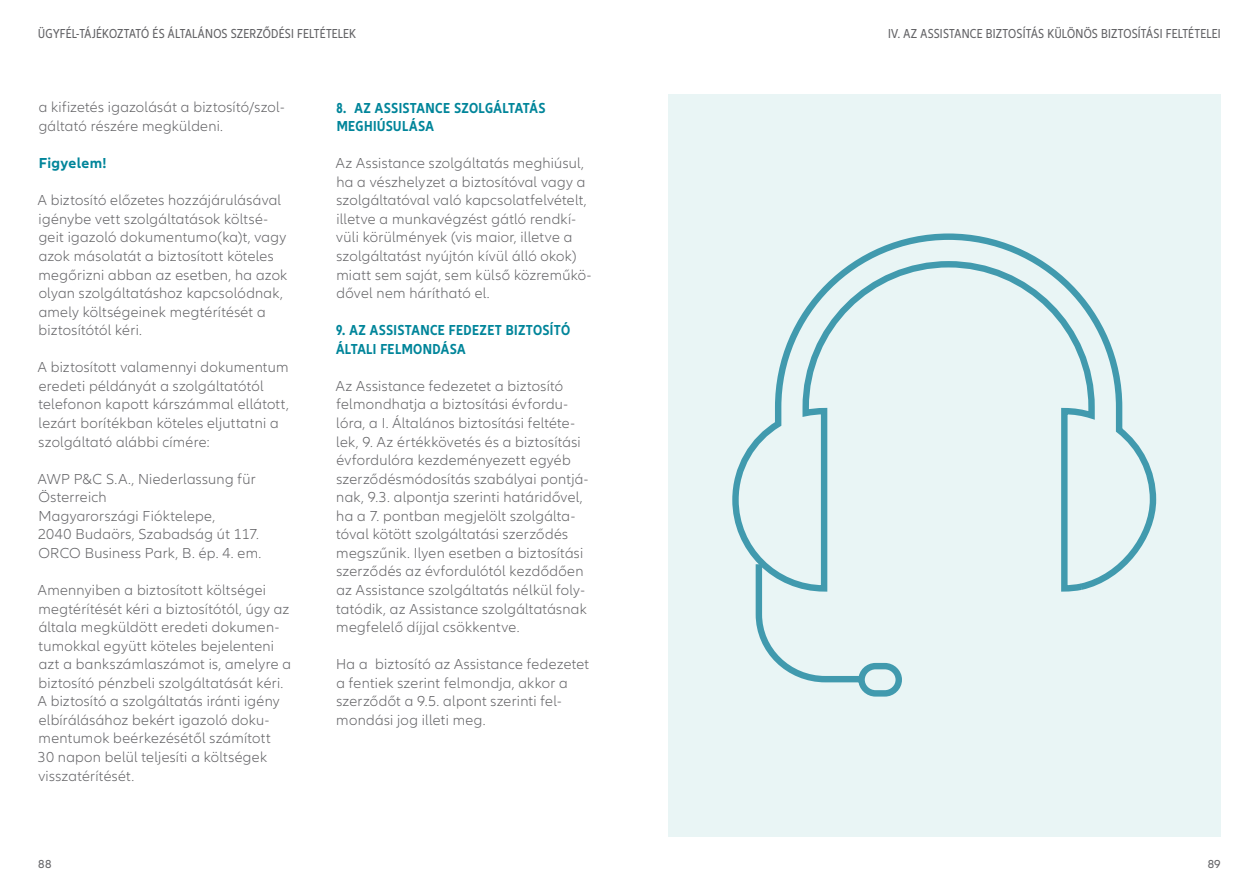
<style>
.page{position:relative;width:1259px;height:893px;background:#fff}
.page>*{position:absolute;margin:0;border:0;box-sizing:border-box;transform-origin:0 0}
.t1{font:300 15px/18.6px "Allianz Neo";letter-spacing:.015em;color:#636366}
.t2{font:700 condensed 15px/18.6px "Allianz Neo";letter-spacing:.025em;color:#00859a}
.t3{font:700 15px "Allianz Neo";letter-spacing:.025em;color:#00859a}
.t4{font:condensed 13.5px "Allianz Neo";letter-spacing:.015em;color:#636366}
.t5{font:12px "Allianz Neo";color:#636366}
</style>
<div class="page">
<div style="left:668px;top:94px;width:552px;height:742px;background:#e9f5f5"></div>
<svg style="left:732px;top:233px;width:425px;height:359px"></svg>
<svg style="left:752px;top:558px;width:153px;height:139px"></svg>
<p class="t4" style="left:38px;top:26px;width:319px">ÜGYFÉL-TÁJÉKOZTATÓ ÉS ÁLTALÁNOS SZERZŐDÉSI FELTÉTELEK</p>
<p class="t4" style="left:888px;top:26px;width:47px">IV. AZ ASSISTAN</p>
<p class="t4" style="left:970px;top:26px;width:23px">CE BIZTOS</p>
<p class="t4" style="left:1022px;top:26px;width:53px">ÍTÁS KÜ LÖNÖS</p>
<p class="t4" style="left:1101px;top:26px;width:7px">BIZTOS</p>
<p class="t4" style="left:1138px;top:26px;width:10px">ÍTÁSI</p>
<p class="t4" style="left:1165px;top:26px;width:24px">FE LTÉTE</p>
<p class="t4" style="left:1206px;top:26px;width:10px">LEI</p>
<p class="t1" style="left:39px;top:99px;width:247px">a kifizetés igazolását a biztosító/szol&shy;gáltató részére megküldeni.</p>
<p class="t3" style="left:39px;top:154px;width:70px">Figyelem!</p>
<p class="t1" style="left:38px;top:191px;width:251px">A biztosító előzetes hozzájárulásával igénybe vett szolgáltatások költsé&shy;geit igazoló dokumentumo(ka)t, vagy azok másolatát a biztosított köteles megőrizni abban az esetben, ha azok olyan szolgáltatáshoz kapcsolódnak, amely költségeinek megtérítését a biztosítótól kéri.</p>
<p class="t1" style="left:38px;top:358px;width:252px">A biztosított valamennyi dokumentum eredeti példányát a szolgáltatótól telefonon kapott kárszámmal ellátott, lezárt borítékban köteles eljuttatni a szolgáltató alábbi címére:</p>
<p class="t1" style="left:38px;top:470px;width:225px">AWP P&amp;C S.A., Niederlassung für<br>Österreich<br>Magyarországi Fióktelepe,<br>2040 Budaörs, Szabadság út 117.<br>ORCO Business Park, B. ép. 4. em.</p>
<p class="t1" style="left:38px;top:581px;width:255px">Amennyiben a biztosított költségei megtérítését kéri a biztosítótól, úgy az általa megküldött eredeti dokumen&shy;tumokkal együtt köteles bejelenteni azt a bankszámlaszámot is, amelyre a biztosító pénzbeli szolgáltatását kéri.<br>A biztosító a szolgáltatás iránti igény elbírálásához bekért igazoló doku&shy;mentumok beérkezésétől számított<br>30 napon belül teljesíti a költségek visszatérítését.</p>
<p class="t2" style="left:336px;top:99px;width:211px">8. AZ ASSISTANCE SZOLGÁLTATÁS<br>MEGHIÚSULÁSA</p>
<p class="t1" style="left:336px;top:154px;width:257px">Az Assistance szolgáltatás meghiúsul, ha a vészhelyzet a biztosítóval vagy a szolgáltatóval való kapcsolatfelvételt, illetve a munkavégzést gátló rendkí&shy;vüli körülmények (vis maior, illetve a szolgáltatást nyújtón kívül álló okok) miatt sem saját, sem külső közreműkö&shy;dővel nem hárítható el.</p>
<p class="t2" style="left:336px;top:321px;width:235px">9. AZ ASSISTANCE FEDEZET BIZTOSÍTÓ<br>ÁLTALI FELMONDÁSA</p>
<p class="t1" style="left:336px;top:377px;width:254px">Az Assistance fedezetet a biztosító felmondhatja a biztosítási évfordu&shy;lóra, a I. Általános biztosítási feltéte&shy;lek, 9. Az értékkövetés és a biztosítási évfordulóra kezdeményezett egyéb szerződésmódosítás szabályai pontjá&shy;nak, 9.3. alpontja szerinti határidővel, ha a 7. pontban megjelölt szolgálta&shy;tóval kötött szolgáltatási szerződés megszűnik. Ilyen esetben a biztosítási szerződés az évfordulótól kezdődően az Assistance szolgáltatás nélkül foly&shy;tatódik, az Assistance szolgáltatásnak megfelelő díjjal csökkentve.</p>
<p class="t1" style="left:336px;top:655px;width:255px">Ha a biztosító az Assistance fedezetet a fentiek szerint felmondja, akkor a szerződőt a 9.5. alpont szerinti fel&shy;mondási jog illeti meg.</p>
<p class="t5" style="left:38px;top:857px;width:15px">88</p>
<p class="t5" style="left:1207px;top:857px;width:14px">89</p>
</div>
